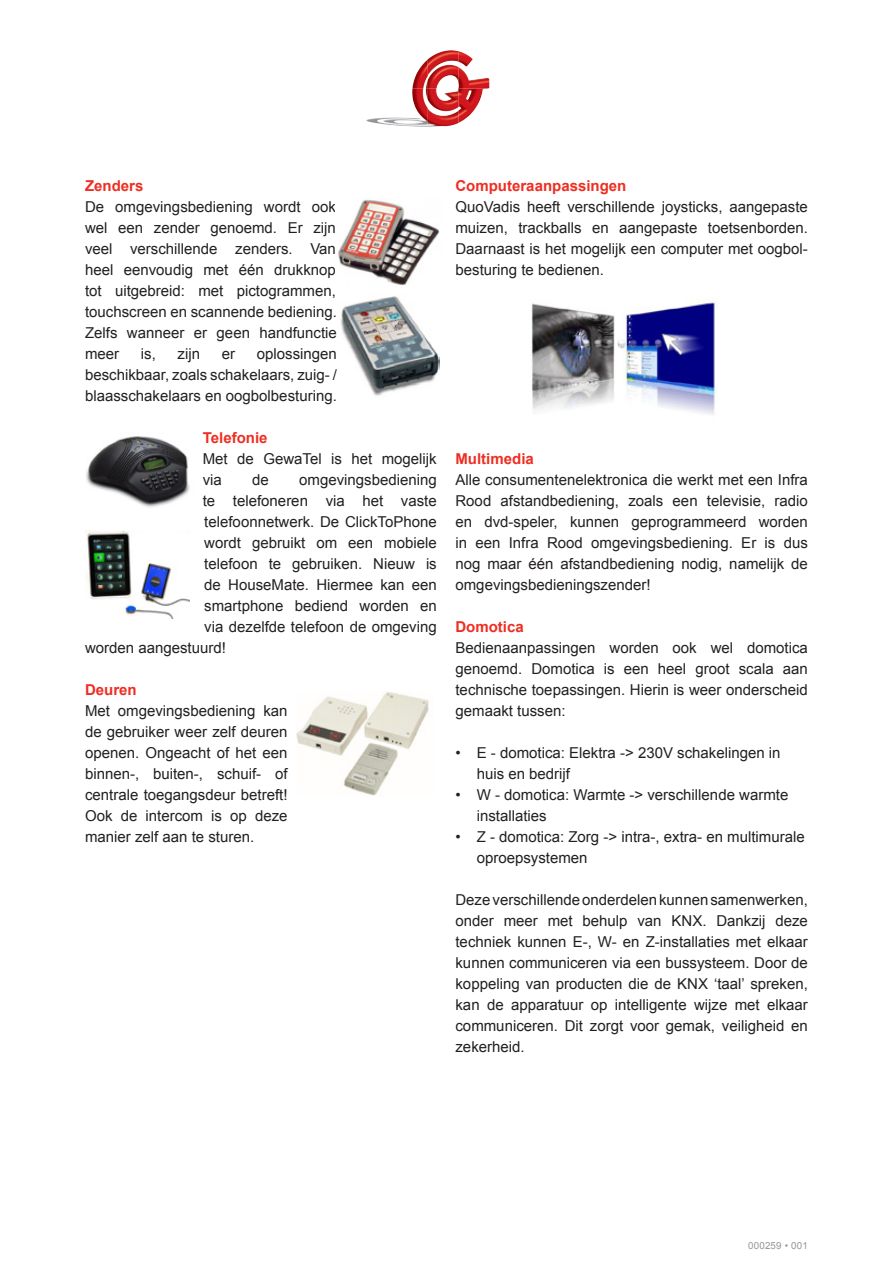
<style>
.page{position:relative;width:893px;height:1263px;background:#fff}
.page>*{position:absolute;margin:0;border:0;box-sizing:border-box;transform-origin:0 0}
.t1{font:15px/21px "Arial";color:#231f20;text-align:justify}
.t2{font:700 15px "Arial";color:#ee2e22}
.t3{font:9.75px "Arial";letter-spacing:.02em;color:#939598}
</style>
<div class="page">
<img style="left:86px;top:436px;width:104px;height:72px">
<img style="left:296px;top:691px;width:133px;height:105px">
<img style="left:338px;top:198px;width:102px;height:88px">
<img style="left:340px;top:296px;width:100px;height:100px">
<img style="left:87px;top:530px;width:103px;height:88px">
<img style="left:531px;top:299px;width:187px;height:116px">
<img style="left:413px;top:61px;width:13px;height:24px">
<img style="left:428px;top:51px;width:21px;height:25px">
<img style="left:366px;top:120px;width:31px;height:5px">
<img style="left:403px;top:88px;width:25px;height:33px">
<img style="left:437px;top:91px;width:21px;height:10px">
<img style="left:458px;top:88px;width:29px;height:35px">
<p class="t2" style="left:85px;top:176px;width:60px">Zenders</p>
<p class="t1" style="left:85px;top:196px;width:253px">De omgevingsbediening wordt ook wel een zender genoemd. Er zijn veel verschillende zenders. Van heel eenvoudig met één drukknop tot uitgebreid: met pictogrammen, touchscreen en scannende bediening.<br>Zelfs wanneer er geen handfunctie meer</p>
<p class="t1" style="left:85px;top:343px;width:253px;text-indent:172px">oplossingen beschikbaar, zoals schakelaars, zuig- / blaasschakelaars en oogbolbesturing.</p>
<p class="t2" style="left:203px;top:428px;width:66px">Telefonie</p>
<p class="t1" style="left:203px;top:448px;width:235px">Met de GewaTel is het mogelijk via</p>
<p class="t1" style="left:141px;top:343px;width:16px">is,</p>
<p class="t1" style="left:178px;top:343px;width:24px">zijn</p>
<p class="t1" style="left:222px;top:343px;width:15px">er</p>
<p class="t1" style="left:252px;top:469px;width:18px">de</p>
<p class="t1" style="left:299px;top:469px;width:139px">omgevingsbediening</p>
<p class="t1" style="left:203px;top:490px;width:235px">te telefoneren via het vaste</p>
<p class="t1" style="left:204px;top:511px;width:234px">telefoonnetwerk. De ClickToPhone</p>
<p class="t1" style="left:204px;top:532px;width:234px">wordt gebruikt om een mobiele</p>
<p class="t1" style="left:204px;top:553px;width:234px">telefoon te gebruiken. Nieuw is</p>
<p class="t1" style="left:204px;top:574px;width:234px">de HouseMate. Hiermee kan een</p>
<p class="t1" style="left:204px;top:595px;width:234px">smartphone bediend worden en</p>
<p class="t1" style="left:204px;top:616px;width:234px">via dezelfde telefoon de omgeving</p>
<p class="t1" style="left:85px;top:637px;width:142px">worden aangestuurd!</p>
<p class="t2" style="left:85px;top:680px;width:53px">Deuren</p>
<p class="t1" style="left:85px;top:700px;width:204px">Met omgevingsbediening kan de gebruiker weer zelf deuren openen. Ongeacht of het een binnen-, buiten-, schuif- of centrale toegangsdeur betreft!<br>Ook de intercom is op deze manier zelf aan te sturen.</p>
<p class="t2" style="left:455px;top:176px;width:172px">Computeraanpassingen</p>
<p class="t1" style="left:455px;top:196px;width:354px">QuoVadis heeft verschillende joysticks, aangepaste muizen, trackballs en aangepaste toetsenborden.<br>Daarnaast is het mogelijk een computer met oogbol&shy;besturing te bedienen.</p>
<p class="t2" style="left:455px;top:449px;width:80px">Multimedia</p>
<p class="t1" style="left:455px;top:469px;width:354px">Alle consumentenelektronica die werkt met een Infra Rood afstandbediening, zoals een televisie, radio en dvd-speler, kunnen geprogrammeerd worden in een Infra Rood omgevingsbediening. Er is dus nog maar één afstandbediening nodig, namelijk de omgevingsbedieningszender!</p>
<p class="t2" style="left:455px;top:617px;width:70px">Domotica</p>
<p class="t1" style="left:455px;top:637px;width:354px">Bedienaanpassingen worden ook wel domotica genoemd. Domotica is een heel groot scala aan technische toepassingen. Hierin is weer onderscheid gemaakt tussen:</p>
<p class="t1" style="left:477px;top:742px;width:305px;text-indent:-21px">• E - domotica: Elektra -&gt; 230V schakelingen in huis en bedrijf</p>
<p class="t1" style="left:477px;top:784px;width:313px;text-indent:-21px">• W - domotica: Warmte -&gt; verschillende warmte installaties</p>
<p class="t1" style="left:477px;top:826px;width:330px;text-indent:-21px">• Z - domotica: Zorg -&gt; intra-, extra- en multimurale oproepsystemen</p>
<p class="t1" style="left:455px;top:889px;width:354px">Deze verschillende onderdelen kunnen samenwerken, onder meer met behulp van KNX. Dankzij deze techniek kunnen E-, W- en Z-installaties met elkaar kunnen communiceren via een bussysteem. Door de koppeling van producten die de KNX ‘taal’ spreken, kan de apparatuur op intelligente wijze met elkaar communiceren. Dit zorgt voor gemak, veiligheid en zekerheid.</p>
<p class="t3" style="left:748px;top:1239px;width:61px">000259 • 001</p>
</div>
